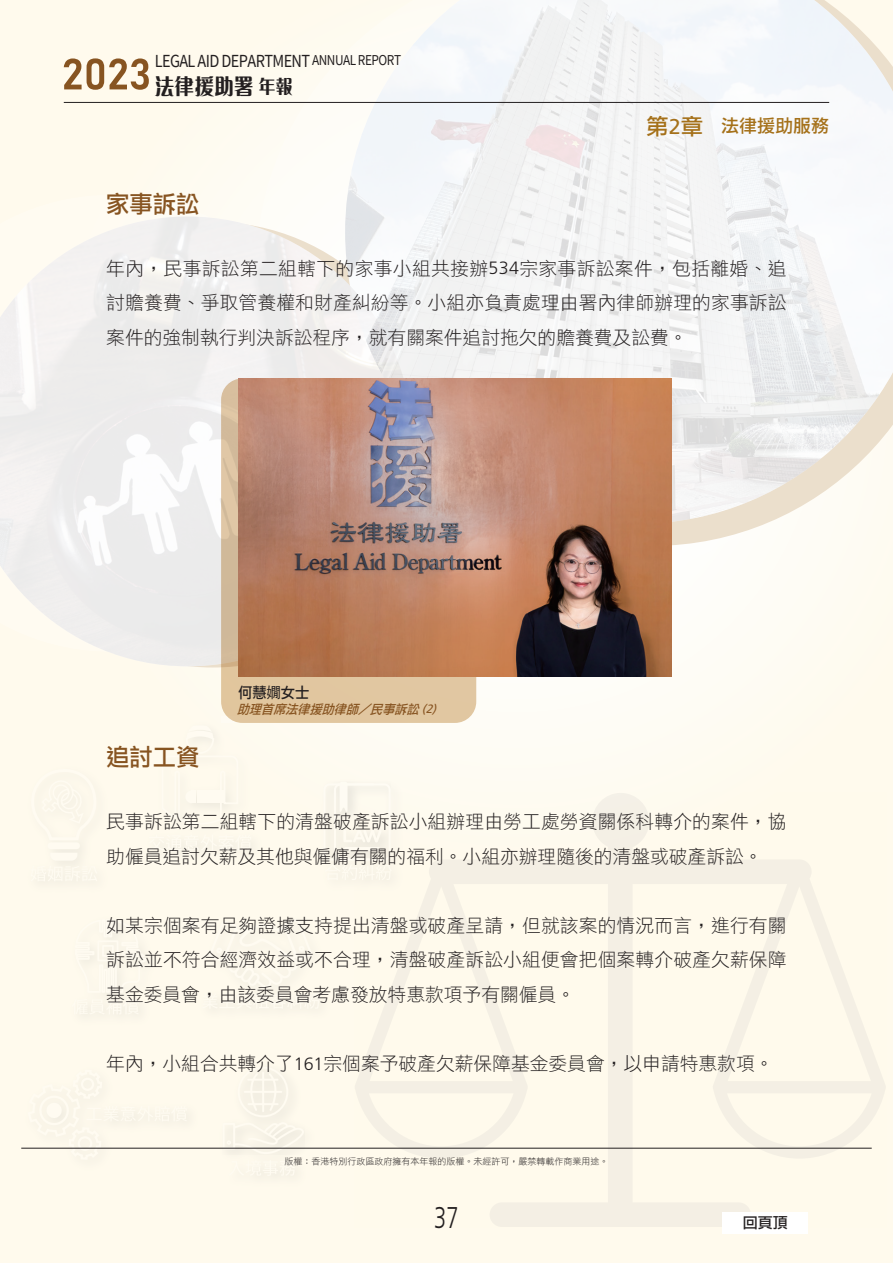
<style>
.page{position:relative;width:893px;height:1263px;background:#fffaed}
.page>*{position:absolute;margin:0;border:0;box-sizing:border-box;transform-origin:0 0}
.t1{font:300 30px "Frutiger LT Std";color:#231f20;scale:.73 1}
.txt_medhead{font:24px "DF Li Hei Md WIN BF";color:#875421}
.t2{font:800 22.5px "M Ellan HK";color:#231f20;scale:.88 1}
.txt{font:18.75px/34.5px "DF Li Hei W3 WIN BF";color:#231f20;text-align:justify}
.t3{font:18px "DF Li Hei Md WIN BF";color:#a5711a}
.t4{font:16.5px "Taipei Sans TC Beta";letter-spacing:-.04em;color:#231f20;scale:.88 1}
.name_caption{font:15px "DF Li Hei Md WIN BF";color:#231f20;scale:.95 1}
.name_caption-2{font:15px "DF Li Hei Md WIN BF";color:#231f20}
.t5{font:italic 12.75px "DF Li Hei Md WIN BF";color:#875421;scale:.95 1}
.t6{font:9px "DF Li Hei W3 WIN BF";color:#231f20}
.s1{font-size:13.5px}
.s2{font-size:19.5px}
.s3{font-size:22.5px}
.s4{font-family:"Frutiger LT Std";font-size:21.3px}
.s5{font-family:"Frutiger LT Std";font-weight:300;font-size:17.85px}
.s6{font-family:"Frutiger LT Std";font-size:12.15px}
</style>
<div class="page">
<div style="left:0;top:195px;width:256px;height:21px;background:#fffbf2"></div>
<div style="left:256px;top:0;width:626px;height:585px;background:#fefcf5"></div>
<svg style="left:355px;top:793px;width:531px;height:434px;background:#fcf7ea"></svg>
<div style="left:194px;top:910px;width:144px;height:116px;background:#fffaed"></div>
<div style="left:202px;top:919px;width:118px;height:90px;background:#fdf8ec"></div>
<div style="left:314px;top:773px;width:95px;height:124px;background:#fefaed"></div>
<div style="left:323px;top:782px;width:69px;height:98px;background:#fbf7eb"></div>
<div style="left:63px;top:911px;width:101px;height:121px;background:#fffaed"></div>
<div style="left:72px;top:918px;width:76px;height:96px;background:#fcf8ec"></div>
<div style="left:214px;top:1058px;width:107px;height:135px;background:#fffaed"></div>
<div style="left:223px;top:1067px;width:81px;height:87px;background:#faf5e9"></div>
<svg style="left:228px;top:1160px;width:67px;height:16px"></svg>
<div style="left:19px;top:1061px;width:185px;height:116px;background:#fffaed"></div>
<div style="left:26px;top:1068px;width:161px;height:93px;background:#fefaed"></div>
<div style="left:22px;top:760px;width:93px;height:138px;background:#fffaed"></div>
<div style="left:48px;top:842px;width:32px;height:7px;background:#fffbf1;border-radius:3px"></div>
<div style="left:30px;top:853px;width:67px;height:28px;background:#fcf8ec"></div>
<div style="left:29px;top:769px;width:69px;height:73px;background:#fdf8eb"></div>
<div style="left:140px;top:717px;width:129px;height:151px;background:#fffaed"></div>
<div style="left:149px;top:834px;width:103px;height:16px;background:#fcf7eb"></div>
<div style="left:161px;top:725px;width:78px;height:100px;background:#fef9ec"></div>
<img style="left:0;top:216px;width:345px;height:450px">
<img style="left:345px;top:0;width:548px;height:524px">
<hr style="left:21px;top:1148px;width:851px;height:1px;background:#231f20">
<div style="left:723px;top:1212px;width:85px;height:21px;background:#fff"></div>
<hr style="left:64px;top:102px;width:765px;height:1px;background:#231f20">
<svg style="left:64px;top:58px;width:85px;height:32px;background:#c9af91"></svg>
<svg style="left:221px;top:378px;width:255px;height:345px;background:#ddc29e"></svg>
<img style="left:238px;top:378px;width:434px;height:298px">
<p class="t4" style="left:155px;top:51px;width:281px">LEGAL AID DEPARTMENT <span class="s1">ANNUAL REPORT</span></p>
<p class="t2" style="left:155px;top:71px;width:158px">法律援助署 <span class="s2">年報</span></p>
<p class="txt_medhead" style="left:106px;top:191px;width:95px">家事訴訟</p>
<p class="t3" style="left:646px;top:117px;width:184px"><span class="s3">第</span><span class="s4">2</span><span class="s3">章</span> 法律援助服務</p>
<p class="txt" style="left:106px;top:251px;width:682px">年內，民事訴訟第二組轄下的家事小組共接辦<span class="s5">534</span>宗家事訴訟案件，包括離婚、追討贍養費、爭取管養權和財產糾紛等。小組亦負責處理由署內律師辦理的家事訴訟案件的強制執行判決訴訟程序，就有關案件追討拖欠的贍養費及訟費。</p>
<p class="txt_medhead" style="left:106px;top:745px;width:95px">追討工資</p>
<p class="name_caption" style="left:238px;top:685px;width:76px">何慧嫺女士</p>
<p class="t5" style="left:237px;top:703px;width:215px">助理首席法律援助律師／民事訴訟 <span class="s6">(2)</span></p>
<p class="txt" style="left:106px;top:804px;width:682px">民事訴訟第二組轄下的清盤破產訴訟小組辦理由勞工處勞資關係科轉介的案件，協助僱員追討欠薪及其他與僱傭有關的福利。小組亦辦理隨後的清盤或破產訴訟。</p>
<p class="txt" style="left:106px;top:908px;width:682px">如某宗個案有足夠證據支持提出清盤或破產呈請，但就該案的情況而言，進行有關訴訟並不符合經濟效益或不合理，清盤破產訴訟小組便會把個案轉介破產欠薪保障基金委員會，由該委員會考慮發放特惠款項予有關僱員。</p>
<p class="txt" style="left:106px;top:1046px;width:669px">年內，小組合共轉介了<span class="s5">161</span>宗個案予破產欠薪保障基金委員會，以申請特惠款項。</p>
<p class="t6" style="left:284px;top:1157px;width:326px">版權：香港特別行政區政府擁有本年報的版權。未經許可，嚴禁轉載作商業用途。</p>
<h1 class="t1" style="left:434px;top:1201px;width:35px">37</h1>
<p class="name_caption-2" style="left:743px;top:1215px;width:46px">回頁頂</p>
</div>
